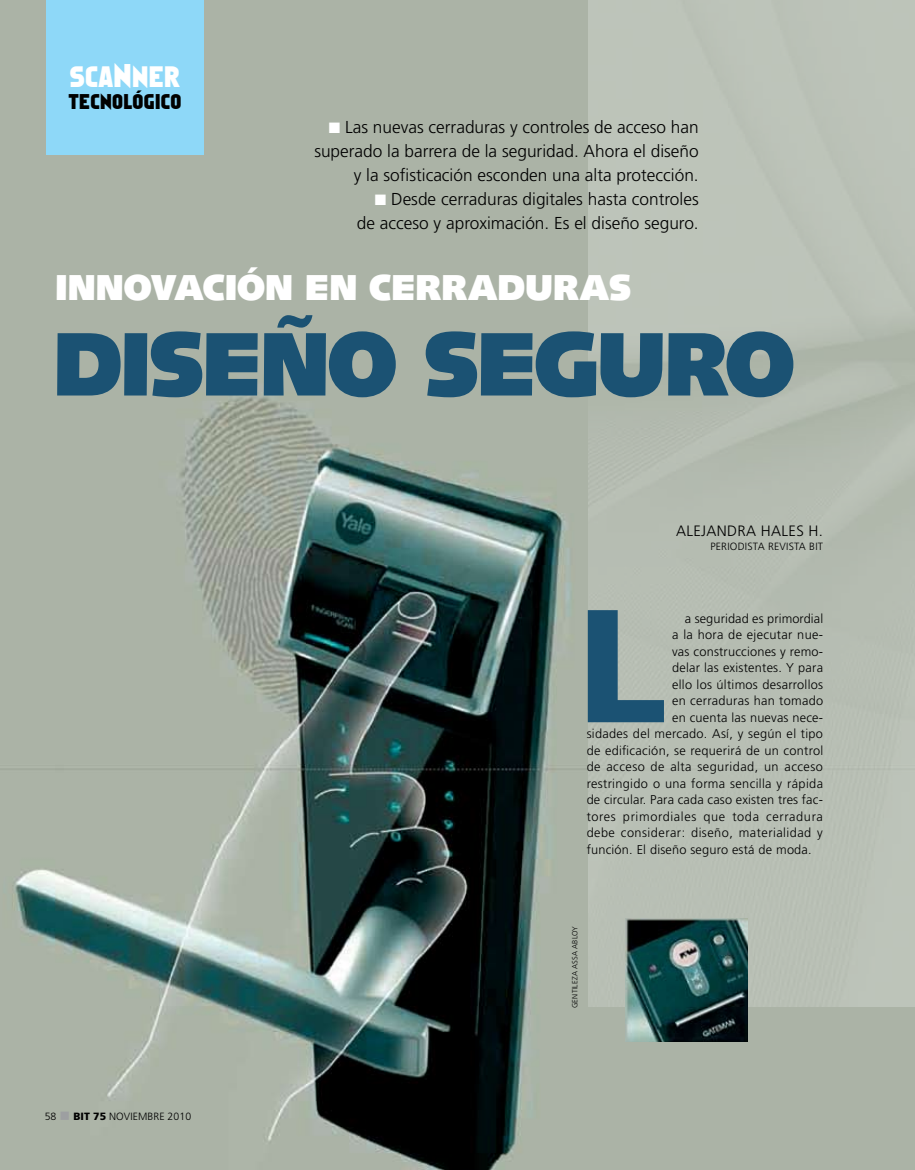
<style>
.page{position:relative;width:915px;height:1170px;background:#fff}
.page>*{position:absolute;margin:0;border:0;box-sizing:border-box;transform-origin:0 0}
.t1{font:900 160.5px "Frutiger";color:#1b5273}
.t2{font:900 90px "Syntax";letter-spacing:-.025em;color:#1b5273}
.t3{font:900 36px "Syntax";color:#fff}
.t4{font:27px "Faktos";letter-spacing:.02em;color:#fff}
.t5{font:19.5px "Faktos";letter-spacing:.02em;color:#000}
.t6{font:300 17.25px/24px "Frutiger";color:#000;text-align:right}
.t7{font:300 15px "Frutiger";letter-spacing:.02em;color:#000}
.t8{font:300 12.75px "Frutiger";letter-spacing:.025em;color:#000}
.t9{font:300 12.75px "Frutiger";letter-spacing:.05em;color:#000}
.t10{font:300 10.5px "Frutiger";letter-spacing:.005em;color:#000}
.t11{font:300 7.5px "Frutiger";letter-spacing:.03em;color:#000}
.s1{font-size:30px}
.s2{color:#fff}
.s3{color:#9d9fa1}
.s4{font-weight:900}
</style>
<div class="page">
<img style="left:0;top:0;width:914px;height:1169px">
<div style="left:588px;top:0;width:326px;height:1006px;background:#b8bfb5"></div>
<div style="left:46px;top:0;width:157px;height:154px;background:#8ed8f8"></div>
<img style="left:625px;top:918px;width:122px;height:123px">
<h3 class="t4" style="left:70px;top:61px;width:112px">SCA<span class="s1">N</span>NER</h3>
<h3 class="t5" style="left:68px;top:90px;width:115px">TECNOLÓGICO</h3>
<h3 class="t6" style="left:314px;top:115px;width:386px"><span class="s2">■</span> Las nuevas cerraduras y controles de acceso han superado la barrera de la seguridad. Ahora el diseño y la sofisticación esconden una alta protección.</h3>
<h3 class="t6" style="left:357px;top:187px;width:343px"><span class="s2">■</span> Desde cerraduras digitales hasta controles de acceso y aproximación. Es el diseño seguro.</h3>
<h3 class="t3" style="left:55px;top:266px;width:577px">INNOVACIÓN EN CERRADURAS</h3>
<h2 class="t2" style="left:53px;top:310px;width:743px">DISEÑO SEGURO</h2>
<p class="t7" style="left:676px;top:522px;width:148px">Alejandra Hales H.</p>
<p class="t10" style="left:710px;top:540px;width:114px">Periodista Revista BiT</p>
<p class="t10" style="left:45px;top:1109px;width:148px">58 <span class="s3">■</span> <span class="s4">BIT 75</span> noviembre 2010</p>
<h1 class="t1" style="left:577px;top:569px;width:91px">L</h1>
<p class="t8" style="left:684px;top:611px;width:140px">a seguridad es primordial</p>
<p class="t8" style="left:672px;top:627px;width:152px">a la hora de ejecutar nue-</p>
<p class="t8" style="left:672px;top:644px;width:152px">vas construcciones y remo-</p>
<p class="t8" style="left:672px;top:660px;width:152px">delar las existentes. Y para</p>
<p class="t8" style="left:672px;top:677px;width:152px">ello los últimos desarrollos</p>
<p class="t8" style="left:672px;top:693px;width:152px">en cerraduras han tomado</p>
<p class="t8" style="left:672px;top:710px;width:152px">en cuenta las nuevas nece-</p>
<p class="t8" style="left:586px;top:726px;width:238px">sidades del mercado. Así, y según el tipo</p>
<p class="t8" style="left:586px;top:743px;width:238px">de edificación, se requerirá de un control</p>
<p class="t8" style="left:586px;top:759px;width:238px">de acceso de alta seguridad, un acceso</p>
<p class="t8" style="left:586px;top:776px;width:238px">restringido o una forma sencilla y rápida</p>
<p class="t8" style="left:586px;top:792px;width:238px">de circular. Para cada caso existen tres fac-</p>
<p class="t9" style="left:586px;top:809px;width:238px">tores primordiales que toda cerradura</p>
<p class="t8" style="left:586px;top:825px;width:238px">debe considerar: diseño, materialidad y</p>
<p class="t8" style="left:586px;top:842px;width:226px">función. El diseño seguro está de moda.</p>
<p class="t11" style="left:570px;top:1007px;width:83px;rotate:-90deg">gentileza assa abloy</p>
</div>
